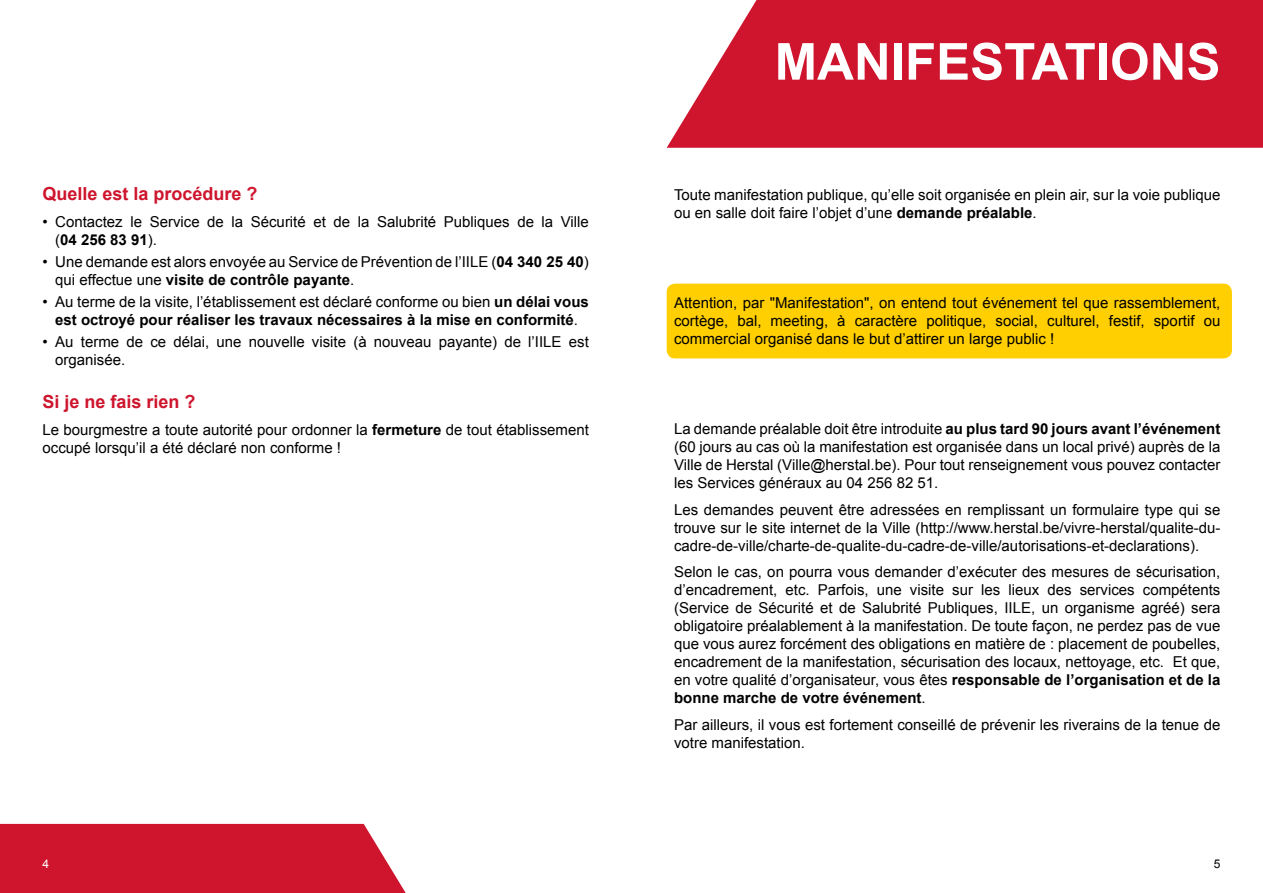
<style>
.page{position:relative;width:1263px;height:893px;background:#fff}
.page>*{position:absolute;margin:0;border:0;box-sizing:border-box;transform-origin:0 0}
.t1{font:700 51px "Arial";color:#fff}
.t2{font:700 18px "Arial";color:#ce152d}
.t3{font:15px/18px "Arial";color:#000}
.t4{font:700 15px/18px "Arial";color:#000;text-align:center}
.t5{font:12px "Arial";color:#000}
.t6{font:12px "Arial";color:#fff}
.s1{font-weight:700}
.s2{font-weight:400}
</style>
<div class="page">
<svg style="left:667px;top:0;width:596px;height:148px;fill:#ce152d"></svg>
<div style="left:0;top:824px;width:406px;height:69px;background:#ce152d"></div>
<div style="left:667px;top:284px;width:565px;height:74px;background:#ffcf01;border-radius:9px"></div>
<p class="t2" style="left:43px;top:182px;width:217px">Quelle est la procédure ?</p>
<p class="t3" style="left:55px;top:213px;width:535px;text-indent:-13px">• Contactez le Service de la Sécurité et de la Salubrité Publiques de la Ville (<span class="s1">04 256 83 91</span>).</p>
<p class="t3" style="left:55px;top:253px;width:535px;text-indent:-13px">• Une demande est alors envoyée au Service de Prévention de l’IILE (<span class="s1">04 340 25 40</span>) qui effectue une <span class="s1">visite de contrôle payante</span>.</p>
<p class="t4" style="left:43px;top:293px;width:548px"><span class="s2">• Au terme de la visite, l’établissement est déclaré conforme ou bien</span> un délai vous est octroyé pour réaliser les travaux nécessaires à la mise en conformité<span class="s2">.</span></p>
<p class="t3" style="left:55px;top:333px;width:535px;text-indent:-13px">• Au terme de ce délai, une nouvelle visite (à nouveau payante) de l’IILE est organisée.</p>
<p class="t2" style="left:43px;top:390px;width:155px">Si je ne fais rien ?</p>
<p class="t3" style="left:43px;top:421px;width:548px">Le bourgmestre a toute autorité pour ordonner la <span class="s1">fermeture</span> de tout établissement occupé lorsqu’il a été déclaré non conforme !</p>
<p class="t6" style="left:43px;top:856px;width:8px">4</p>
<h1 class="t1" style="left:775px;top:28px;width:447px">MANIFESTATIONS</h1>
<p class="t3" style="left:674px;top:186px;width:548px">Toute manifestation publique, qu’elle soit organisée en plein air, sur la voie publique ou en salle doit faire l’objet d’une <span class="s1">demande préalable</span>.</p>
<p class="t3" style="left:674px;top:294px;width:548px;text-align:justify">Attention, par "Manifestation", on entend tout événement tel que rassemblement, cortège, bal, meeting, à caractère politique, social, culturel, festif, sportif ou commercial organisé dans le but d’attirer un large public !</p>
<p class="t3" style="left:674px;top:420px;width:548px;text-align:justify">La demande préalable doit être introduite <span class="s1">au plus tard 90 jours avant l’événement </span>(60 jours au cas où la manifestation est organisée dans un local privé) auprès de la Ville de Herstal (Ville@herstal.be). Pour tout renseignement vous pouvez contacter les Services généraux au 04 256 82 51.</p>
<p class="t3" style="left:674px;top:501px;width:548px;text-align:justify">Les demandes peuvent être adressées en remplissant un formulaire type qui se trouve sur le site internet de la Ville (http://www.herstal.be/vivre-herstal/qualite-du&shy;cadre-de-ville/charte-de-qualite-du-cadre-de-ville/autorisations-et-declarations).</p>
<p class="t3" style="left:674px;top:563px;width:548px;text-align:justify">Selon le cas, on pourra vous demander d’exécuter des mesures de sécurisation, d’encadrement, etc. Parfois, une visite sur les lieux des services compétents (Service de Sécurité et de Salubrité Publiques, IILE, un organisme agréé) sera obligatoire préalablement à la manifestation. De toute façon, ne perdez pas de vue que vous aurez forcément des obligations en matière de : placement de poubelles, encadrement de la manifestation, sécurisation des locaux, nettoyage, etc. Et que, en votre qualité d’organisateur, vous êtes <span class="s1">responsable de l’organisation et de la bonne marche de votre événement</span>.</p>
<p class="t3" style="left:674px;top:716px;width:548px">Par ailleurs, il vous est fortement conseillé de prévenir les riverains de la tenue de votre manifestation.</p>
<p class="t5" style="left:1214px;top:856px;width:8px">5</p>
</div>
